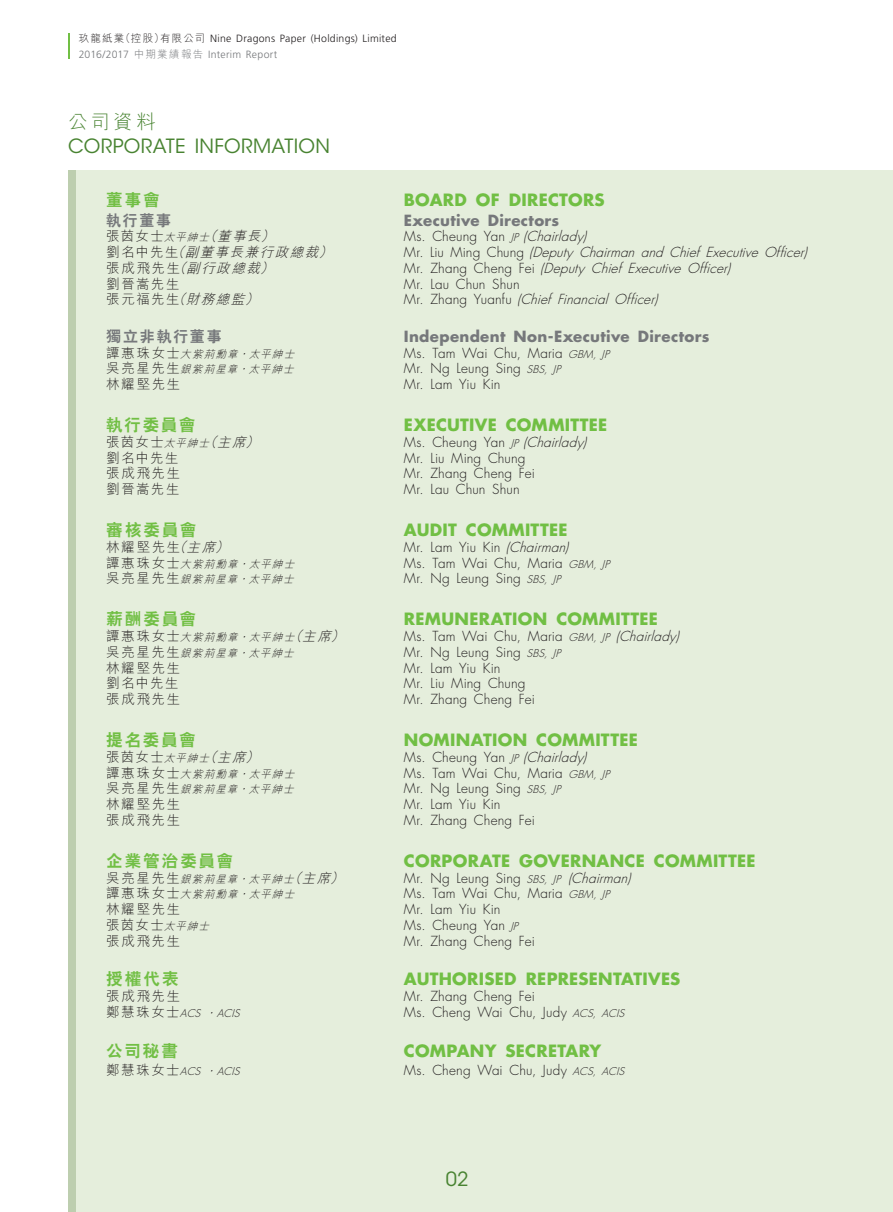
<style>
.page{position:relative;width:893px;height:1212px;background:#fff}
.page>*{position:absolute;margin:0;border:0;box-sizing:border-box;transform-origin:0 0}
.t1{font:19.5px "ITC Avant Garde Std";letter-spacing:.02em;color:#488331}
.t2{font:300 19.5px "M Hei HK";color:#488331}
._03_H1{font:700 16.5px "Futura Std";letter-spacing:.015em;color:#71bf44}
._03_H1-2{font:800 16.5px "C Hei 2 HK";letter-spacing:.115em;color:#71bf44}
._04___H2{font:700 15px "Futura Std";letter-spacing:.025em;color:#76787b}
._04___H2-2{font:800 15px "C Hei 2 HK";letter-spacing:.12em;color:#76787b}
._11_P0{font:300 13.5px "Futura Std";letter-spacing:.01em;color:#231f20}
._11_P0-2{font:italic 300 13.5px "Futura Std";color:#231f20}
._11_P0-3{font:300 13.5px "M Hei HK";letter-spacing:.105em;color:#231f20}
._11_P0-4{font:italic 300 13.5px "M Hei HK";color:#231f20}
._11_P0-5{font:italic 300 10.5px "M Hei HK";color:#231f20}
.t3{font:300 10.5px/15.8px "Frutiger LT Std";letter-spacing:.025em;color:#231f20}
._11_P0-6{font:italic 300 10.5px "Futura Std";color:#231f20}
.s1{font-family:"M Hei HK"}
.s2{color:#76787b}
.s3{font-family:"M Hei HK";color:#76787b}
.s4{font-style:normal}
.s5{font-size:10.5px}
.s6{font-style:normal;font-size:13.5px}
.s7{font-style:italic;font-size:10.5px}
.s8{font-style:italic}
.s9{font-size:13.5px}
.s10{font-family:"M Hei HK";font-style:normal;font-size:13.5px}
</style>
<div class="page">
<div style="left:77px;top:170px;width:816px;height:1042px;background:#e5eedc"></div>
<hr style="left:68px;top:33px;width:2px;height:25px;background:#71bf44">
<p class="t3" style="left:79px;top:31px;width:320px"><span class="s1">玖龍紙業（控股）有限公司</span> Nine Dragons Paper (Holdings) Limited<br><span class="s2">2016/2017</span> <span class="s3">中期業績報告</span> <span class="s2">Interim Report</span></p>
<h1 class="t2" style="left:68px;top:108px;width:90px">公司資料</h1>
<h1 class="t1" style="left:68px;top:134px;width:264px">CORPORATE INFORMATION</h1>
<p class="_03_H1-2" style="left:106px;top:189px;width:55px">董事會</p>
<p class="_04___H2-2" style="left:106px;top:210px;width:67px">執行董事</p>
<p class="_11_P0-4" style="left:106px;top:227px;width:174px"><span class="s4">張茵女士</span><span class="s5">太平紳士</span>（董事長）</p>
<p class="_11_P0-4" style="left:106px;top:243px;width:232px"><span class="s4">劉名中先生</span>（副董事長兼行政總裁）</p>
<p class="_11_P0-4" style="left:106px;top:258px;width:173px"><span class="s4">張成飛先生</span>（副行政總裁）</p>
<p class="_11_P0-3" style="left:106px;top:274px;width:74px">劉晉嵩先生</p>
<p class="_11_P0-4" style="left:106px;top:290px;width:158px"><span class="s4">張元福先生</span>（財務總監）</p>
<p class="_04___H2-2" style="left:106px;top:326px;width:117px">獨立非執行董事</p>
<p class="_11_P0-5" style="left:106px;top:346px;width:193px"><span class="s6">譚惠珠女士</span>大紫荊勳章，太平紳士</p>
<p class="_11_P0-5" style="left:106px;top:362px;width:193px"><span class="s6">吳亮星先生</span>銀紫荊星章，太平紳士</p>
<p class="_11_P0-3" style="left:106px;top:375px;width:75px">林耀堅先生</p>
<p class="_03_H1-2" style="left:106px;top:414px;width:91px">執行委員會</p>
<p class="_11_P0-3" style="left:106px;top:432px;width:159px">張茵女士<span class="s7">太平紳士</span><span class="s8">（主席）</span></p>
<p class="_11_P0-3" style="left:106px;top:448px;width:74px">劉名中先生</p>
<p class="_11_P0-3" style="left:106px;top:464px;width:75px">張成飛先生</p>
<p class="_11_P0-3" style="left:106px;top:480px;width:74px">劉晉嵩先生</p>
<p class="_03_H1-2" style="left:106px;top:519px;width:91px">審核委員會</p>
<p class="_11_P0-3" style="left:106px;top:537px;width:128px">林耀堅先生<span class="s8">（主席）</span></p>
<p class="_11_P0-5" style="left:106px;top:556px;width:193px"><span class="s6">譚惠珠女士</span>大紫荊勳章，太平紳士</p>
<p class="_11_P0-5" style="left:106px;top:572px;width:193px"><span class="s6">吳亮星先生</span>銀紫荊星章，太平紳士</p>
<p class="_03_H1-2" style="left:106px;top:608px;width:91px">薪酬委員會</p>
<p class="_11_P0-5" style="left:106px;top:630px;width:244px"><span class="s6">譚惠珠女士</span>大紫荊勳章，太平紳士<span class="s9">（主席）</span></p>
<p class="_11_P0-5" style="left:106px;top:646px;width:193px"><span class="s6">吳亮星先生</span>銀紫荊星章，太平紳士</p>
<p class="_11_P0-3" style="left:106px;top:658px;width:75px">林耀堅先生</p>
<p class="_11_P0-3" style="left:106px;top:674px;width:74px">劉名中先生</p>
<p class="_11_P0-3" style="left:106px;top:690px;width:75px">張成飛先生</p>
<p class="_03_H1-2" style="left:106px;top:729px;width:91px">提名委員會</p>
<p class="_11_P0-3" style="left:106px;top:747px;width:159px">張茵女士<span class="s7">太平紳士</span><span class="s8">（主席）</span></p>
<p class="_11_P0-5" style="left:106px;top:766px;width:193px"><span class="s6">譚惠珠女士</span>大紫荊勳章，太平紳士</p>
<p class="_11_P0-5" style="left:106px;top:782px;width:193px"><span class="s6">吳亮星先生</span>銀紫荊星章，太平紳士</p>
<p class="_11_P0-3" style="left:106px;top:795px;width:75px">林耀堅先生</p>
<p class="_11_P0-3" style="left:106px;top:810px;width:75px">張成飛先生</p>
<p class="_03_H1-2" style="left:106px;top:850px;width:128px">企業管治委員會</p>
<p class="_11_P0-5" style="left:106px;top:871px;width:243px"><span class="s6">吳亮星先生</span>銀紫荊星章，太平紳士<span class="s9">（主席）</span></p>
<p class="_11_P0-5" style="left:106px;top:887px;width:193px"><span class="s6">譚惠珠女士</span>大紫荊勳章，太平紳士</p>
<p class="_11_P0-3" style="left:106px;top:900px;width:75px">林耀堅先生</p>
<p class="_11_P0-3" style="left:106px;top:915px;width:108px">張茵女士<span class="s7">太平紳士</span></p>
<p class="_11_P0-3" style="left:106px;top:931px;width:75px">張成飛先生</p>
<p class="_03_H1-2" style="left:106px;top:968px;width:74px">授權代表</p>
<p class="_11_P0-3" style="left:106px;top:987px;width:75px">張成飛先生</p>
<p class="_11_P0-6" style="left:106px;top:1007px;width:138px"><span class="s10">鄭慧珠女士</span>ACS <span class="s1">，</span>ACIS</p>
<p class="_03_H1-2" style="left:106px;top:1039px;width:73px">公司秘書</p>
<p class="_11_P0-6" style="left:106px;top:1064px;width:138px"><span class="s10">鄭慧珠女士</span>ACS <span class="s1">，</span>ACIS</p>
<p class="_03_H1" style="left:404px;top:189px;width:202px">BOARD OF DIRECTORS</p>
<p class="_04___H2" style="left:404px;top:210px;width:157px">Executive Directors</p>
<p class="_11_P0" style="left:404px;top:228px;width:188px">Ms. Cheung Yan <span class="s7">JP</span> <span class="s8">(Chairlady)</span></p>
<p class="_11_P0-2" style="left:404px;top:244px;width:409px"><span class="s4">M r . L i u M i n g C h u n g</span> (Deputy Chairman and Chief Executive Officer)</p>
<p class="_11_P0-2" style="left:404px;top:260px;width:332px"><span class="s4">M r . Z h a n g C h e n g F e i</span> (Deputy Chief Executive Officer)</p>
<p class="_11_P0" style="left:404px;top:275px;width:117px">Mr. Lau Chun Shun</p>
<p class="_11_P0-2" style="left:404px;top:291px;width:259px"><span class="s4">M r . Z h a n g Yu a n f u</span> (Chief Financial Officer)</p>
<p class="_04___H2" style="left:404px;top:326px;width:307px">Independent Non-Executive Directors</p>
<p class="_11_P0" style="left:404px;top:344px;width:210px">Ms. Tam Wai Chu, Maria <span class="s7">GBM, JP</span></p>
<p class="_11_P0" style="left:404px;top:360px;width:161px">Mr. Ng Leung Sing <span class="s7">SBS, JP</span></p>
<p class="_11_P0" style="left:404px;top:376px;width:98px">Mr. Lam Yiu Kin</p>
<p class="_03_H1" style="left:404px;top:414px;width:205px">EXECUTIVE COMMITTEE</p>
<p class="_11_P0" style="left:404px;top:434px;width:188px">Ms. Cheung Yan <span class="s7">JP</span> <span class="s8">(Chairlady)</span></p>
<p class="_11_P0" style="left:404px;top:449px;width:123px">Mr. Liu Ming Chung</p>
<p class="_11_P0" style="left:404px;top:465px;width:132px">Mr. Zhang Cheng Fei</p>
<p class="_11_P0" style="left:404px;top:481px;width:117px">Mr. Lau Chun Shun</p>
<p class="_03_H1" style="left:404px;top:519px;width:165px">AUDIT COMMITTEE</p>
<p class="_11_P0" style="left:404px;top:539px;width:170px">M r. La m Y i u K i n <span class="s8">(Chairman)</span></p>
<p class="_11_P0" style="left:404px;top:554px;width:211px">Ms. Tam Wai Chu, Maria <span class="s7">GBM, JP</span></p>
<p class="_11_P0" style="left:404px;top:570px;width:161px">Mr. Ng Leung Sing <span class="s7">SBS, JP</span></p>
<p class="_03_H1" style="left:404px;top:608px;width:256px">REMUNERATION COMMITTEE</p>
<p class="_11_P0" style="left:404px;top:628px;width:281px">Ms. Tam Wai Chu, Maria <span class="s7">GBM, JP</span> <span class="s8">(Chairlady)</span></p>
<p class="_11_P0" style="left:404px;top:644px;width:161px">Mr. Ng Leung Sing <span class="s7">SBS, JP</span></p>
<p class="_11_P0" style="left:404px;top:659px;width:98px">Mr. Lam Yiu Kin</p>
<p class="_11_P0" style="left:404px;top:675px;width:123px">Mr. Liu Ming Chung</p>
<p class="_11_P0" style="left:404px;top:691px;width:132px">Mr. Zhang Cheng Fei</p>
<p class="_03_H1" style="left:404px;top:729px;width:235px">NOMINATION COMMITTEE</p>
<p class="_11_P0" style="left:404px;top:749px;width:188px">Ms. Cheung Yan <span class="s7">JP</span> <span class="s8">(Chairlady)</span></p>
<p class="_11_P0" style="left:404px;top:764px;width:211px">Ms. Tam Wai Chu, Maria <span class="s7">GBM, JP</span></p>
<p class="_11_P0" style="left:404px;top:780px;width:161px">Mr. Ng Leung Sing <span class="s7">SBS, JP</span></p>
<p class="_11_P0" style="left:404px;top:796px;width:98px">Mr. Lam Yiu Kin</p>
<p class="_11_P0" style="left:404px;top:812px;width:132px">Mr. Zhang Cheng Fei</p>
<p class="_03_H1" style="left:404px;top:850px;width:353px">CORPORATE GOVERNANCE COMMITTEE</p>
<p class="_11_P0" style="left:404px;top:869px;width:232px">M r . N g Le u n g S i n g <span class="s7">SBS, JP</span> <span class="s8">(Chairman)</span></p>
<p class="_11_P0" style="left:404px;top:885px;width:211px">Ms. Tam Wai Chu, Maria <span class="s7">GBM, JP</span></p>
<p class="_11_P0" style="left:404px;top:901px;width:98px">Mr. Lam Yiu Kin</p>
<p class="_11_P0" style="left:404px;top:917px;width:119px">Ms. Cheung Yan <span class="s7">JP</span></p>
<p class="_11_P0" style="left:404px;top:932px;width:132px">Mr. Zhang Cheng Fei</p>
<p class="_03_H1" style="left:404px;top:968px;width:278px">AUTHORISED REPRESENTATIVES</p>
<p class="_11_P0" style="left:404px;top:988px;width:132px">Mr. Zhang Cheng Fei</p>
<p class="_11_P0" style="left:404px;top:1004px;width:225px">Ms. Cheng Wai Chu, Judy <span class="s7">ACS, ACIS</span></p>
<p class="_03_H1" style="left:404px;top:1039px;width:199px">COMPANY SECRETARY</p>
<p class="_11_P0" style="left:404px;top:1061px;width:225px">Ms. Cheng Wai Chu, Judy <span class="s7">ACS, ACIS</span></p>
<p class="t1" style="left:446px;top:1167px;width:24px">02</p>
</div>
